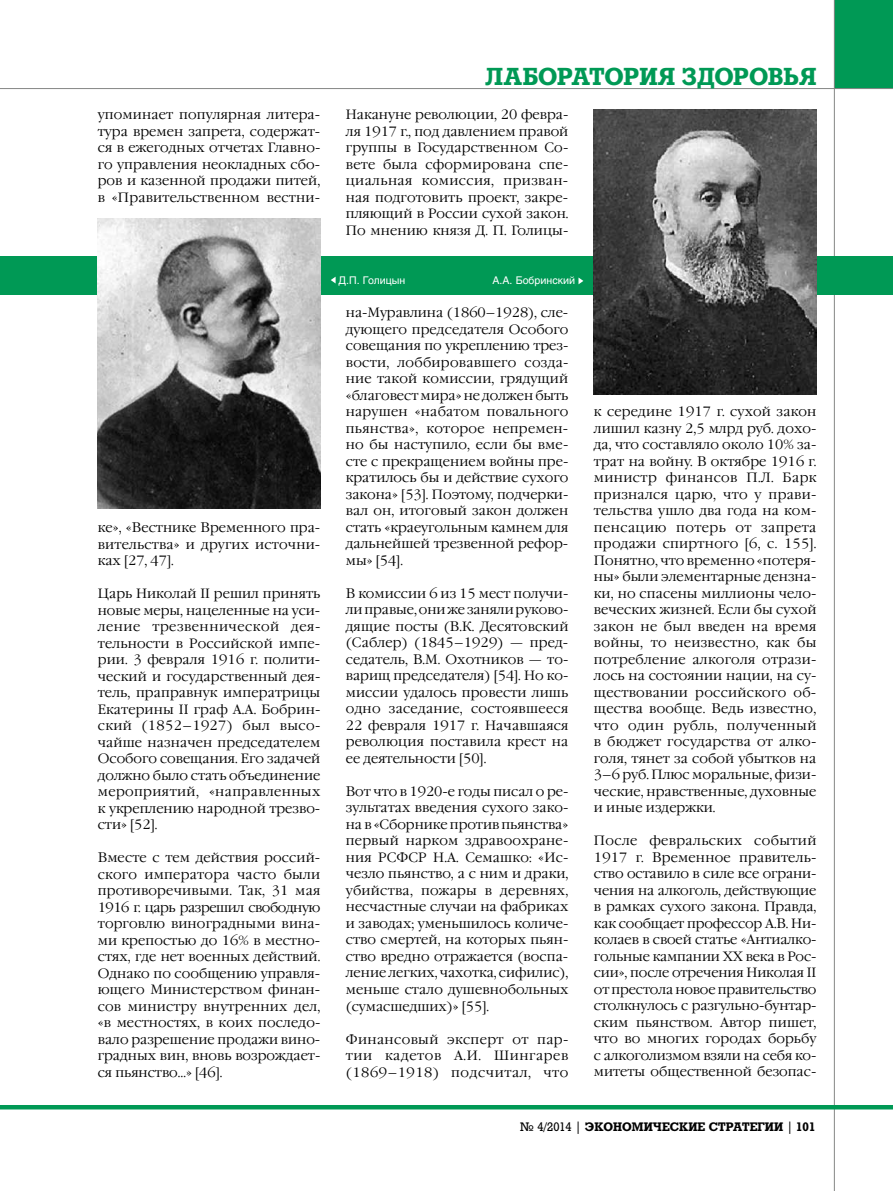
<style>
.page{position:relative;width:893px;height:1191px;background:#fff}
.page>*{position:absolute;margin:0;border:0;box-sizing:border-box;transform-origin:0 0}
.t1{font:700 24px "Rodeo";letter-spacing:-.005em;color:#095}
.t2{font:300 13.5px/16.5px "Garamond C";letter-spacing:.005em;color:#000;text-align:justify}
.t3{font:700 12px "Rodeo";color:#000}
.t4{font:10.5px "Helios";color:#fff}
.s1{font-weight:400}
</style>
<div class="page">
<div style="left:834px;top:0;width:59px;height:89px;background:#095"></div>
<hr style="left:0;top:88px;width:893px;height:1px;background:#868786">
<hr style="left:834px;top:0;width:1px;height:1191px;background:#868786">
<hr style="left:0;top:1105px;width:893px;height:4px;background:#095">
<div style="left:0;top:256px;width:893px;height:38px;background:#095"></div>
<img style="left:594px;top:110px;width:222px;height:285px">
<img style="left:98px;top:218px;width:222px;height:290px">
<svg style="left:331px;top:277px;width:5px;height:6px"></svg>
<svg style="left:578px;top:277px;width:5px;height:7px"></svg>
<p class="t2" style="left:98px;top:107px;width:224px">упоминает популярная литера&shy;тура времен запрета, содержат&shy;ся в ежегодных отчетах Главно&shy;го управления неокладных сбо&shy;ров и казенной продажи питей, в «Правительственном вестни-</p>
<p class="t2" style="left:98px;top:519px;width:224px">ке», «Вестнике Временного пра&shy;вительства» и других источни&shy;ках [27, 47].</p>
<p class="t2" style="left:98px;top:585px;width:224px">Царь Николай II решил принять новые меры, нацеленные на уси&shy;ление трезвеннической дея&shy;тельности в Российской импе&shy;рии. 3 февраля 1916 г. полити&shy;ческий и государственный дея&shy;тель, праправнук императрицы Екатерины II граф А.А. Бобрин&shy;ский (1852–1927) был высо&shy;чайше назначен председателем Особого совещания. Его задачей должно было стать объединение мероприятий, «направленных к укреплению народной трезво&shy;сти» [52].</p>
<p class="t2" style="left:98px;top:849px;width:224px">Вместе с тем действия россий&shy;ского императора часто были противоречивыми. Так, 31 мая 1916 г. царь разрешил свободную торговлю виноградными вина&shy;ми крепостью до 16% в местно&shy;стях, где нет военных действий.<br>Однако по сообщению управля&shy;ющего Министерством финан&shy;сов министру внутренних дел, «в местностях, в коих последо&shy;вало разрешение продажи вино&shy;градных вин, вновь возрождает&shy;ся пьянство…» [46].</p>
<h1 class="t1" style="left:485px;top:62px;width:333px">лаборатория здоровья</h1>
<p class="t2" style="left:346px;top:107px;width:224px">Накануне революции, 20 февра&shy;ля 1917 г., под давлением правой группы в Государственном Со&shy;вете была сформирована спе&shy;циальная комиссия, призван&shy;ная подготовить проект, закре&shy;пляющий в России сухой закон.<br>По мнению князя Д. П. Голицы-</p>
<p class="t4" style="left:339px;top:274px;width:68px">Д.П. Голицын</p>
<p class="t4" style="left:492px;top:274px;width:84px">А.А. Бобринский</p>
<p class="t2" style="left:346px;top:305px;width:224px">на-Муравлина (1860–1928), сле&shy;дующего председателя Особого совещания по укреплению трез&shy;вости, лоббировавшего созда&shy;ние такой комиссии, грядущий «благовест мира» не должен быть нарушен «набатом повального пьянства», которое непремен&shy;но бы наступило, если бы вме&shy;сте с прекращением войны пре&shy;кратилось бы и действие сухого закона» [53]. Поэтому, подчерки&shy;вал он, итоговый закон должен стать «краеугольным камнем для дальнейшей трезвенной рефор&shy;мы» [54].</p>
<p class="t2" style="left:346px;top:585px;width:224px">В комиссии 6 из 15 мест получи&shy;ли правые, они же заняли руково&shy;дящие посты (В.К. Десятовский (Саблер) (1845–1929) — пред&shy;седатель, В.М. Охотников — то&shy;варищ председателя) [54]. Но ко&shy;миссии удалось провести лишь одно заседание, состоявшееся 22 февраля 1917 г. Начавшаяся революция поставила крест на ее деятельности [50].</p>
<p class="t2" style="left:346px;top:783px;width:224px">Вот что в 1920-е годы писал о ре&shy;зультатах введения сухого зако&shy;на в «Сборнике против пьянства» первый нарком здравоохране&shy;ния РСФСР Н.А. Семашко: «Ис&shy;чезло пьянство, а с ним и драки, убийства, пожары в деревнях, несчастные случаи на фабриках и заводах; уменьшилось количе&shy;ство смертей, на которых пьян&shy;ство вредно отражается (воспа&shy;ление легких, чахотка, сифилис), меньше стало душевнобольных (сумасшедших)» [55].</p>
<p class="t2" style="left:346px;top:1031px;width:224px">Финансовый эксперт от пар&shy;тии кадетов А.И. Шингарев (1869–1918) подсчитал, что</p>
<p class="t2" style="left:594px;top:404px;width:224px">к середине 1917 г. сухой закон лишил казну 2,5 млрд руб. дохо&shy;да, что составляло около 10% за&shy;трат на войну. В октябре 1916 г. министр финансов П.Л. Барк признался царю, что у прави&shy;тельства ушло два года на ком&shy;пенсацию потерь от запрета продажи спиртного [6, с. 155].<br>Понятно, что временно «потеря&shy;ны» были элементарные дензна&shy;ки, но спасены миллионы чело&shy;веческих жизней. Если бы сухой закон не был введен на время войны, то неизвестно, как бы потребление алкоголя отрази&shy;лось на состоянии нации, на су&shy;ществовании российского об&shy;щества вообще. Ведь известно, что один рубль, полученный в бюджет государства от алко&shy;голя, тянет за собой убытков на 3–6 руб. Плюс моральные, физи&shy;ческие, нравственные, духовные и иные издержки.</p>
<p class="t2" style="left:594px;top:833px;width:224px">После февральских событий 1917 г. Временное правитель&shy;ство оставило в силе все ограни&shy;чения на алкоголь, действующие в рамках сухого закона. Правда, как сообщает профессор А.В. Ни&shy;колаев в своей статье «Антиалко&shy;гольные кампании XX века в Рос&shy;сии», после отречения Николая II от престола новое правительство столкнулось с разгульно-бунтар&shy;ским пьянством. Автор пишет, что во многих городах борьбу с алкоголизмом взяли на себя ко&shy;митеты общественной безопас-</p>
<p class="t3" style="left:520px;top:1119px;width:297px"><span class="s1">№ 4/2014 |</span> ЭКОНОМИЧЕСКИЕ СТРАТЕГИИ <span class="s1">|</span> 101</p>
</div>
